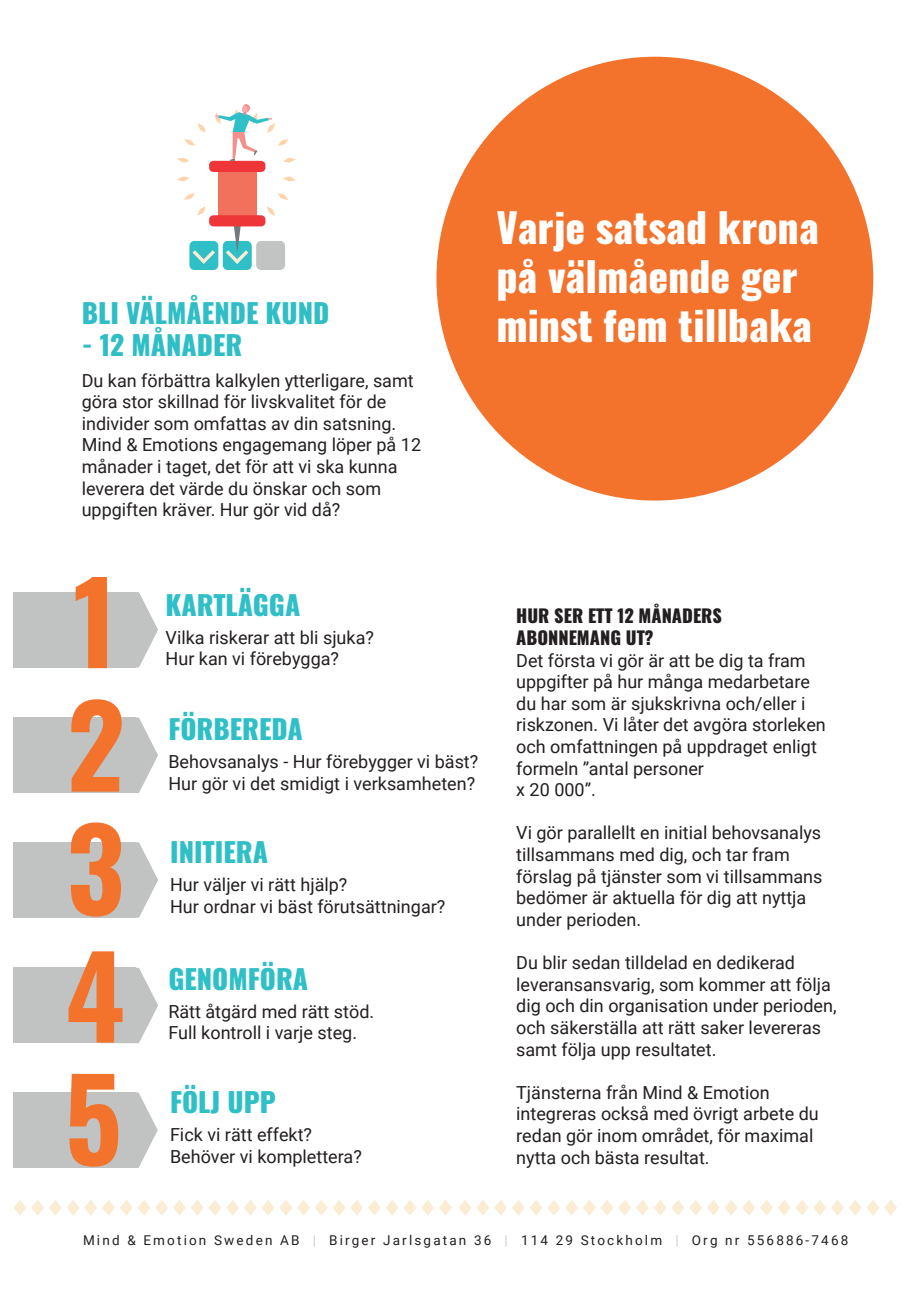
<style>
.page{position:relative;width:919px;height:1289px;background:#fff}
.page>*{position:absolute;margin:0;border:0;box-sizing:border-box;transform-origin:0 0}
.t1{font:700 112.5px "Oswald";color:#f3732c}
.t2{font:800 40.5px "Oswald";color:#fff}
.t3{font:800 27px "Oswald";color:#2fbfc6}
.t4{font:800 27px "Oswald";color:#2fbec6}
.t5{font:18px/21.6px "Roboto";color:#231f20}
.t6{font:800 18px "Oswald";color:#231f20}
.t7{font:13.5px "Roboto";letter-spacing:.16em;color:#231f20}
.s1{font-family:"Oswald";font-weight:800}
.s2{color:#ccc}
</style>
<div class="page">
<div style="left:14px;top:967px;width:122px;height:76px;background:#c1c3c2"></div>
<svg style="left:136px;top:967px;width:22px;height:76px"></svg>
<div style="left:14px;top:842px;width:122px;height:75px;background:#c1c3c2"></div>
<svg style="left:136px;top:842px;width:22px;height:75px"></svg>
<div style="left:13px;top:717px;width:123px;height:76px;background:#c1c3c2"></div>
<svg style="left:136px;top:717px;width:22px;height:76px"></svg>
<div style="left:436px;top:57px;width:437px;height:443px;background:#f3732c;border-radius:50%"></div>
<svg style="left:13px;top:1200px;width:438px;height:15px"></svg>
<svg style="left:459px;top:1200px;width:438px;height:15px"></svg>
<div style="left:223px;top:241px;width:29px;height:29px;background:#2fbfc6;border-radius:5px"></div>
<div style="left:189px;top:241px;width:29px;height:29px;background:#2fbfc6;border-radius:5px"></div>
<svg style="left:192px;top:250px;width:23px;height:14px"></svg>
<div style="left:256px;top:241px;width:29px;height:29px;background:#c2c3c3;border-radius:5px"></div>
<svg style="left:226px;top:226px;width:22px;height:38px"></svg>
<div style="left:218px;top:166px;width:39px;height:54px;background:#f2715d"></div>
<div style="left:209px;top:161px;width:56px;height:11px;background:#ee3538;border-radius:4px"></div>
<div style="left:209px;top:215px;width:56px;height:11px;background:#ee3538;border-radius:4px"></div>
<svg style="left:198px;top:123px;width:8px;height:10px"></svg>
<svg style="left:184px;top:139px;width:11px;height:6px"></svg>
<svg style="left:177px;top:158px;width:12px;height:5px"></svg>
<svg style="left:177px;top:176px;width:12px;height:5px"></svg>
<svg style="left:184px;top:193px;width:11px;height:7px"></svg>
<svg style="left:197px;top:206px;width:8px;height:10px"></svg>
<svg style="left:267px;top:206px;width:8px;height:10px"></svg>
<svg style="left:278px;top:194px;width:10px;height:6px"></svg>
<svg style="left:283px;top:176px;width:13px;height:5px"></svg>
<svg style="left:215px;top:104px;width:81px;height:59px"></svg>
<div style="left:14px;top:592px;width:122px;height:75px;background:#c1c3c2"></div>
<svg style="left:136px;top:592px;width:22px;height:75px"></svg>
<div style="left:13px;top:1092px;width:123px;height:75px;background:#c1c3c2"></div>
<svg style="left:136px;top:1092px;width:22px;height:75px"></svg>
<p class="t4" style="left:82px;top:299px;width:249px">BLI VÄLMÅENDE KUND</p>
<p class="t4" style="left:82px;top:331px;width:162px">- 12 MÅNADER</p>
<p class="t5" style="left:82px;top:369px;width:341px">Du kan förbättra kalkylen ytterligare, samt göra stor skillnad för livskvalitet för de individer som omfattas av din satsning.<br>Mind &amp; Emotions engagemang löper på 12 månader i taget, det för att vi ska kunna leverera det värde du önskar och som uppgiften kräver. Hur gör vid då?</p>
<p class="t2" style="left:496px;top:207px;width:324px">Varje satsad krona</p>
<p class="t2" style="left:496px;top:255px;width:303px">på välmående ger</p>
<p class="t2" style="left:496px;top:304px;width:317px">minst fem tillbaka</p>
<p class="t1" style="left:73px;top:563px;width:45px">1</p>
<p class="t1" style="left:67px;top:687px;width:59px">2</p>
<p class="t1" style="left:67px;top:810px;width:59px">3</p>
<p class="t1" style="left:66px;top:937px;width:60px">4</p>
<p class="t1" style="left:65px;top:1060px;width:59px">5</p>
<p class="t3" style="left:165px;top:590px;width:136px">KARTLÄGGA</p>
<p class="t5" style="left:165px;top:626px;width:210px">Vilka riskerar att bli sjuka?</p>
<p class="t5" style="left:165px;top:647px;width:175px">Hur kan vi förebygga?</p>
<p class="t3" style="left:168px;top:714px;width:136px">FÖRBEREDA</p>
<p class="t5" style="left:168px;top:750px;width:311px">Behovsanalys - Hur förebygger vi bäst?</p>
<p class="t5" style="left:168px;top:771px;width:308px">Hur gör vi det smidigt i verksamheten?</p>
<p class="t3" style="left:170px;top:838px;width:99px">INITIERA</p>
<p class="t5" style="left:170px;top:873px;width:179px">Hur väljer vi rätt hjälp?</p>
<p class="t5" style="left:170px;top:895px;width:277px">Hur ordnar vi bäst förutsättningar?</p>
<p class="t3" style="left:168px;top:964px;width:141px">GENOMFÖRA</p>
<p class="t5" style="left:168px;top:999px;width:207px">Rätt åtgärd med rätt stöd.</p>
<p class="t5" style="left:168px;top:1021px;width:190px">Full kontroll i varje steg.</p>
<p class="t3" style="left:170px;top:1087px;width:107px">FÖLJ UPP</p>
<p class="t5" style="left:170px;top:1123px;width:144px">Fick vi rätt effekt?</p>
<p class="t5" style="left:170px;top:1144px;width:193px">Behöver vi komplettera?</p>
<p class="t6" style="left:516px;top:606px;width:207px">HUR SER ETT 12 MÅNADERS</p>
<p class="t5" style="left:516px;top:627px;width:311px"><span class="s1">ABONNEMANG UT?<br></span>Det första vi gör är att be dig ta fram uppgifter på hur många medarbetare du har som är sjukskrivna och/eller i riskzonen. Vi låter det avgöra storleken och omfattningen på uppdraget enligt formeln ”antal personer</p>
<p class="t5" style="left:516px;top:778px;width:81px">x 20 000”.</p>
<p class="t5" style="left:516px;top:821px;width:308px">Vi gör parallellt en initial behovsanalys tillsammans med dig, och tar fram förslag på tjänster som vi tillsammans bedömer är aktuella för dig att nyttja under perioden.</p>
<p class="t5" style="left:516px;top:951px;width:322px">Du blir sedan tilldelad en dedikerad leveransansvarig, som kommer att följa dig och din organisation under perioden, och säkerställa att rätt saker levereras samt följa upp resultatet.</p>
<p class="t5" style="left:516px;top:1080px;width:304px">Tjänsterna från Mind &amp; Emotion integreras också med övrigt arbete du redan gör inom området, för maximal nytta och bästa resultat.</p>
<p class="t7" style="left:83px;top:1230px;width:766px">Mind &amp; Emotion Sweden AB <span class="s2">|</span> Birger Jarlsgatan 36 <span class="s2">|</span> 114 29 Stockholm <span class="s2">|</span> Org nr 556886-7468</p>
</div>
